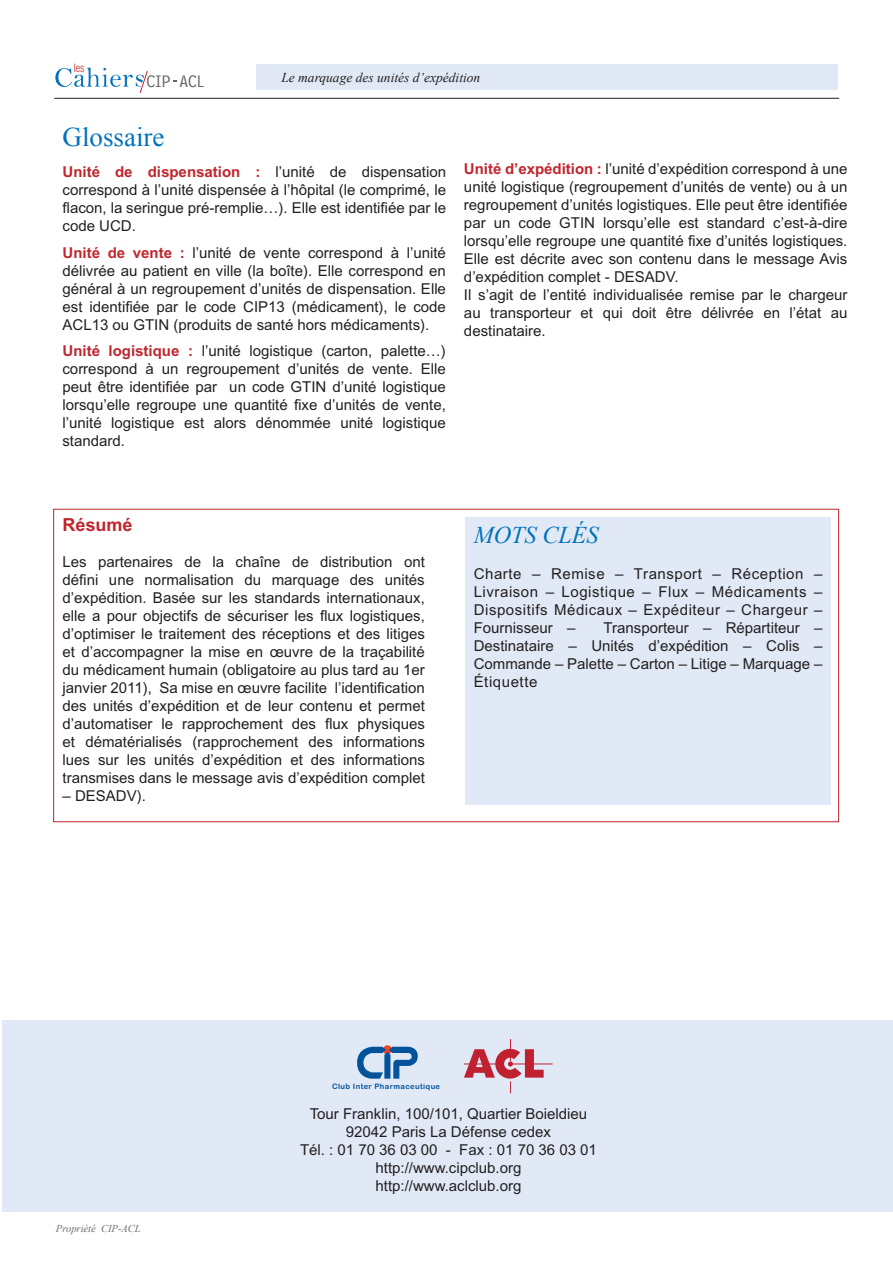
<style>
.page{position:relative;width:893px;height:1263px;background:#fff}
.page>*{position:absolute;margin:0;border:0;box-sizing:border-box;transform-origin:0 0}
.t1{font:27px "Times New Roman";color:#0072bc}
.t2{font:italic 24px "Times New Roman";color:#0072bc}
.t3{font:700 18px "Arial MT Std";color:#c0262d}
.t4{font:300 17.7px "Bell Design";letter-spacing:.02em;color:#636366}
.t5{font:15px/18px "Arial MT Std";color:#231f20;text-align:justify}
.t6{font:italic 13.5px "Times New Roman";color:#231f20}
.t7{font:300 condensed 11.25px "Helvetica";color:#c0262d}
.t8{font:italic 10.5px "Times New Roman";color:#6c6d70}
.t9{font:7.5px "Arial Rounded MT Bold";letter-spacing:.05em;color:#03539a}
.s1{font-weight:700;color:#c0262d}
</style>
<div class="page">
<div style="left:2px;top:1020px;width:891px;height:192px;background:#e1e9f6"></div>
<hr style="left:513px;top:1064px;width:40px;height:1px;background:#c02131">
<svg style="left:464px;top:1039px;width:80px;height:54px"></svg>
<svg style="left:383px;top:1045px;width:9px;height:9px"></svg>
<svg style="left:357px;top:1047px;width:61px;height:32px"></svg>
<div style="left:257px;top:64px;width:581px;height:25px;background:#e1e9f6"></div>
<svg style="left:55px;top:68px;width:93px;height:25px"></svg>
<div style="left:465px;top:517px;width:366px;height:287px;background:#e1e9f6"></div>
<hr style="left:54px;top:98px;width:785px;height:1px;background:#231f20">
<p class="t7" style="left:73px;top:61px;width:13px">les</p>
<p class="t4" style="left:147px;top:70px;width:25px">CIP</p>
<p class="t6" style="left:281px;top:68px;width:200px">Le marquage des unités d’expédition</p>
<p class="t4" style="left:179px;top:71px;width:26px">ACL</p>
<h1 class="t1" style="left:63px;top:119px;width:103px">Glossaire</h1>
<p class="t5" style="left:63px;top:163px;width:385px"><span class="s1">Unité de dispensation :</span> l’unité de dispensation correspond à l’unité dispensée à l’hôpital (le comprimé, le flacon, la seringue pré-remplie…). Elle est identifiée par le code UCD.</p>
<p class="t5" style="left:63px;top:243px;width:385px"><span class="s1">Unité de vente :</span> l’unité de vente correspond à l’unité délivrée au patient en ville (la boîte). Elle correspond en général à un regroupement d’unités de dispensation. Elle est identifiée par le code CIP13 (médicament), le code ACL13 ou GTIN (produits de santé hors médicaments).</p>
<p class="t5" style="left:62px;top:342px;width:385px"><span class="s1">Unité logistique :</span> l’unité logistique (carton, palette…) correspond à un regroupement d’unités de vente. Elle peut être identifiée par un code GTIN d’unité logistique lorsqu’elle regroupe une quantité fixe d’unités de vente, l’unité logistique est alors dénommée unité logistique standard.</p>
<p class="t5" style="left:464px;top:160px;width:385px;text-align:left"><span class="s1">Unité d’expédition :</span> l’unité d’expédition correspond à une unité logistique (regroupement d’unités de vente) ou à un regroupement d’unités logistiques. Elle peut être identifiée par un code GTIN lorsqu’elle est standard c’est-à-dire lorsqu’elle regroupe une quantité fixe d’unités logistiques.<br>Elle est décrite avec son contenu dans le message Avis d’expédition complet - DESADV.<br>Il s’agit de l’entité individualisée remise par le chargeur au transporteur et qui doit être délivrée en l’état au destinataire.</p>
<p class="t3" style="left:63px;top:514px;width:72px">Résumé</p>
<p class="t5" style="left:63px;top:553px;width:364px">Les partenaires de la chaîne de distribution ont défini une normalisation du marquage des unités d’expédition. Basée sur les standards internationaux, elle a pour objectifs de sécuriser les flux logistiques, d’optimiser le traitement des réceptions et des litiges et d’accompagner la mise en œuvre de la traçabilité du médicament humain (obligatoire au plus tard au 1er janvier 2011), Sa mise en œuvre facilite l’identification des unités d’expédition et de leur contenu et permet d’automatiser le rapprochement des flux physiques et dématérialisés (rapprochement des informations lues sur les unités d’expédition et des informations transmises dans le message avis d’expédition complet</p>
<p class="t5" style="left:63px;top:787px;width:85px">– DESADV).</p>
<h2 class="t2" style="left:474px;top:518px;width:126px">Mots Clés</h2>
<p class="t5" style="left:474px;top:564px;width:350px">Charte – Remise – Transport – Réception – Livraison – Logistique – Flux – Médicaments – Dispositifs Médicaux – Expéditeur – Chargeur – Fournisseur –</p>
<p class="t5" style="left:474px;top:618px;width:350px;text-indent:130px">Transporteur – Répartiteur – Destinataire – Unités d’expédition – Colis – Commande – Palette – Carton – Litige – Marquage – étiquette</p>
<p class="t8" style="left:56px;top:1221px;width:86px">Propriété CIP-ACL</p>
<p class="t9" style="left:332px;top:1081px;width:109px">Club Inter Pharmaceutique</p>
<p class="t5" style="left:300px;top:1104px;width:298px;text-align:center">Tour Franklin, 100/101, Quartier Boieldieu<br>92042 Paris La Défense cedex<br>Tél. : 01 70 36 03 00 - Fax : 01 70 36 03 01 http://www.cipclub.org<br>http://www.aclclub.org</p>
</div>
